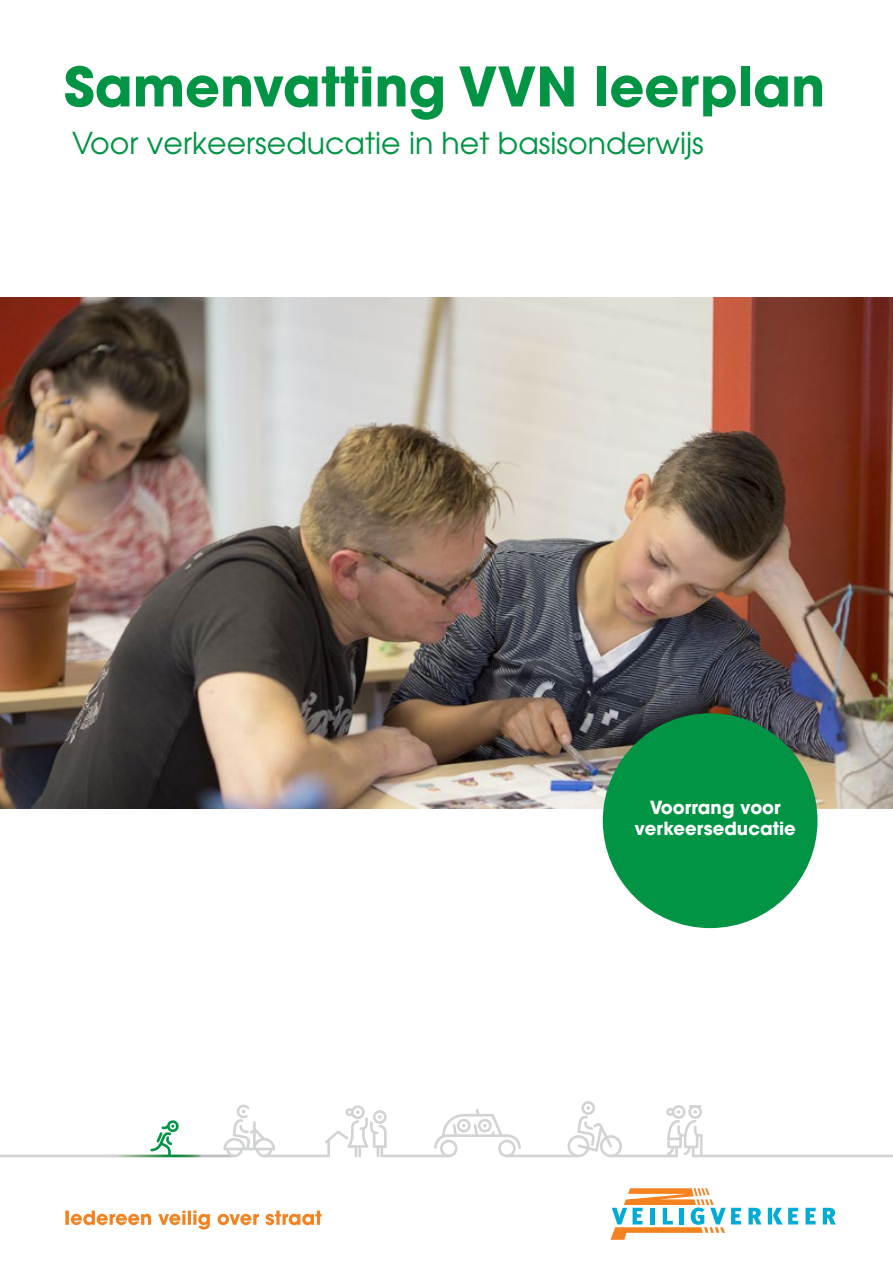
<style>
.page{position:relative;width:893px;height:1263px;background:#fff}
.page>*{position:absolute;margin:0;border:0;box-sizing:border-box;transform-origin:0 0}
.t1{font:700 54px "Avant Garde";color:#009444}
.t2{font:30px "Avant Garde";color:#009444}
.t3{font:700 18px/21.6px "Avant Garde";color:#fff;text-align:center}
</style>
<div class="page">
<img style="left:0;top:298px;width:893px;height:510px">
<div style="left:603px;top:713px;width:214px;height:215px;background:#009444;border-radius:50%"></div>
<svg style="left:610px;top:1188px;width:131px;height:52px"></svg>
<svg style="left:748px;top:1208px;width:13px;height:16px"></svg>
<svg style="left:768px;top:1208px;width:30px;height:16px"></svg>
<svg style="left:806px;top:1208px;width:10px;height:16px"></svg>
<svg style="left:823px;top:1208px;width:13px;height:16px"></svg>
<svg style="left:65px;top:1210px;width:257px;height:19px"></svg>
<svg style="left:97px;top:1154px;width:139px;height:3px"></svg>
<svg style="left:0;top:1154px;width:117px;height:3px"></svg>
<svg style="left:150px;top:1120px;width:29px;height:37px"></svg>
<svg style="left:223px;top:1101px;width:670px;height:56px"></svg>
<h1 class="t1" style="left:64px;top:52px;width:763px">Samenvatting VVN leerplan</h1>
<p class="t2" style="left:72px;top:125px;width:633px">Voor verkeerseducatie in het basisonderwijs</p>
<p class="t3" style="left:635px;top:796px;width:163px">Voorrang voor verkeerseducatie</p>
</div>
